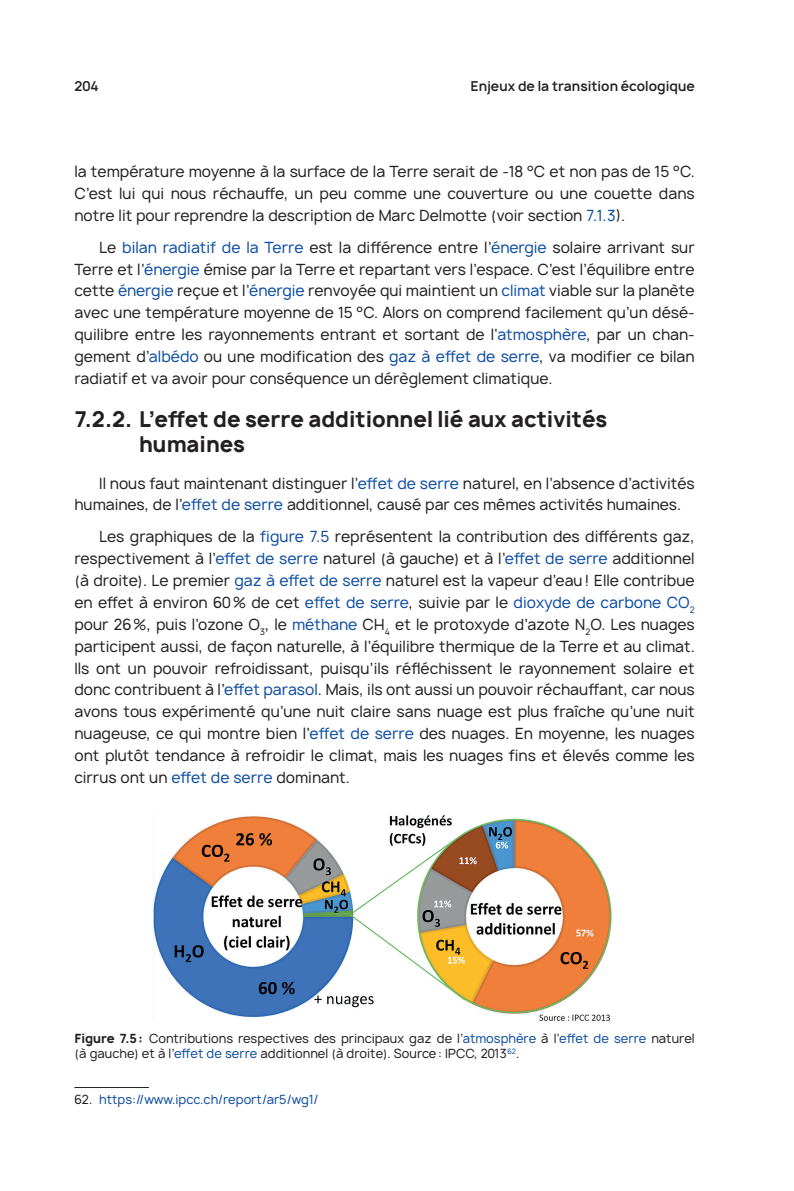
<style>
.page{position:relative;width:794px;height:1191px;background:#fff}
.page>*{position:absolute;margin:0;border:0;box-sizing:border-box;transform-origin:0 0}
.t1{font:700 21px/25.2px "Manrope";color:#231f20}
.t2{font:14.88px/21.9px "Manrope";color:#231f20;text-align:justify}
.t3{font:600 13.12px "Manrope";color:#231f20}
.t4{font:12.25px/14.7px "Manrope";color:#231f20}
.t5{font:12.25px "Manrope";color:#0d4da1}
.s1{color:#0d4da1}
.s2{font-weight:700}
.s3{color:#231f20}
</style>
<div class="page">
<img style="left:153px;top:814px;width:459px;height:207px">
<hr style="left:74px;top:1087px;width:75px;height:1px;background:#231f20">
<p class="t3" style="left:74px;top:77px;width:26px">204</p>
<p class="t3" style="left:470px;top:77px;width:226px">Enjeux de la transition écologique</p>
<p class="t2" style="left:74px;top:161px;width:622px">la température moyenne à la surface de la Terre serait de -18 °C et non pas de 15 °C.<br>C’est lui qui nous réchauffe, un peu comme une couverture ou une couette dans notre lit pour reprendre la description de Marc Delmotte (voir section <span class="s1">7.1.3</span>).</p>
<p class="t2" style="left:74px;top:236px;width:622px;text-indent:25px">Le <span class="s1">bilan radiatif de la Terre</span> est la différence entre l’<span class="s1">énergie</span> solaire arrivant sur Terre et l’<span class="s1">énergie</span> émise par la Terre et repartant vers l’espace. C’est l’équilibre entre cette <span class="s1">énergie</span> reçue et l’<span class="s1">énergie</span> renvoyée qui maintient un <span class="s1">climat</span> viable sur la planète avec une température moyenne de 15 °C. Alors on comprend facilement qu’un désé&shy;quilibre entre les rayonnements entrant et sortant de l'<span class="s1">atmosphère</span>, par un chan&shy;gement d’<span class="s1">albédo</span> ou une modification des <span class="s1">gaz à effet de serre</span>, va modifier ce bilan radiatif et va avoir pour conséquence un dérèglement climatique.</p>
<h1 class="t1" style="left:139px;top:406px;width:469px;text-indent:-65px">7.2.2. L’effet de serre additionnel lié aux activités humaines</h1>
<p class="t2" style="left:74px;top:472px;width:622px;text-indent:25px">Il nous faut maintenant distinguer l’<span class="s1">effet de serre</span> naturel, en l’absence d’activités humaines, de l’<span class="s1">effet de serre</span> additionnel, causé par ces mêmes activités humaines.</p>
<p class="t2" style="left:74px;top:526px;width:622px;text-indent:25px">Les graphiques de la <span class="s1">figure 7.5</span> représentent la contribution des différents gaz, respectivement à l’<span class="s1">effet de serre</span> naturel (à gauche) et à l’<span class="s1">effet de serre</span> additionnel (à droite). Le premier <span class="s1">gaz à effet de serre</span> naturel est la vapeur d’eau! Elle contribue en effet à environ 60% de cet <span class="s1">effet de serre</span>, suivie par le <span class="s1">dioxyde de carbone CO</span><sub>2 </sub>pour 26%, puis l’ozone O<sub>3</sub>, le <span class="s1">méthane</span> CH<sub>4</sub> et le protoxyde d’azote N<sub>2</sub>O. Les nuages participent aussi, de façon naturelle, à l’équilibre thermique de la Terre et au climat.<br>Ils ont un pouvoir refroidissant, puisqu’ils réfléchissent le rayonnement solaire et donc contribuent à l’<span class="s1">effet parasol</span>. Mais, ils ont aussi un pouvoir réchauffant, car nous avons tous expérimenté qu’une nuit claire sans nuage est plus fraîche qu’une nuit nuageuse, ce qui montre bien l’<span class="s1">effet de serre</span> des nuages. En moyenne, les nuages ont plutôt tendance à refroidir le climat, mais les nuages fins et élevés comme les cirrus ont un <span class="s1">effet de serre</span> dominant.</p>
<p class="t4" style="left:74px;top:1031px;width:622px"><span class="s2">Figure 7.5:</span> Contributions respectives des principaux gaz de l’<span class="s1">atmosphère</span> à l’<span class="s1">effet de serre</span> naturel (à gauche) et à l’<span class="s1">effet de serre</span> additionnel (à droite). Source: IPCC, 2013<sup>62</sup>.</p>
<p class="t5" style="left:74px;top:1091px;width:246px"><span class="s3">62.</span> https://www.ipcc.ch/report/ar5/wg1/</p>
</div>
